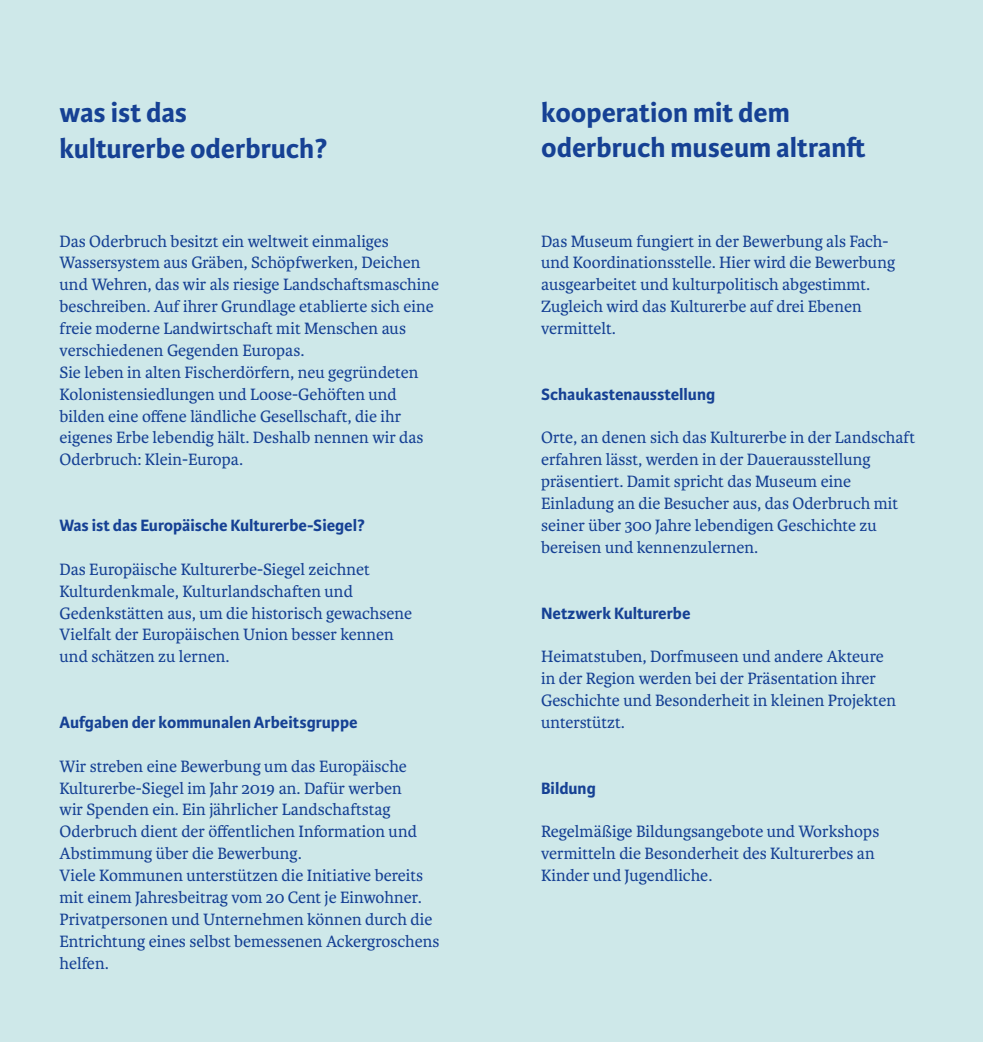
<style>
.page{position:relative;width:983px;height:1042px;background:#fff}
.page>*{position:absolute;margin:0;border:0;box-sizing:border-box;transform-origin:0 0}
.t1{font:700 29.22px/35px "Karmina Sans";color:#164194}
.t2{font:17.5px/21.9px "Karmina";color:#164194}
.t3{font:700 17.5px "Karmina Sans";color:#164194}
</style>
<div class="page">
<div style="left:0;top:0;width:982px;height:1042px;background:#cee8e9"></div>
<h1 class="t1" style="left:60px;top:96px;width:269px">was ist das<br>kulturerbe oderbruch?</h1>
<p class="t2" style="left:60px;top:230px;width:381px">Das Oderbruch besitzt ein weltweit einmaliges Wassersystem aus Gräben, Schöpfwerken, Deichen und Wehren, das wir als riesige Landschaftsmaschine beschreiben. Auf ihrer Grundlage etablierte sich eine freie moderne Landwirtschaft mit Menschen aus verschiedenen Gegenden Europas.<br>Sie leben in alten Fischerdörfern, neu gegründeten Kolonistensiedlungen und Loose-Gehöften und bilden eine offene ländliche Gesellschaft, die ihr eigenes Erbe lebendig hält. Deshalb nennen wir das Oderbruch: Klein-Europa.</p>
<p class="t3" style="left:60px;top:515px;width:307px">Was ist das Europäische Kulturerbe-Siegel?</p>
<p class="t2" style="left:60px;top:558px;width:354px">Das Europäische Kulturerbe-Siegel zeichnet Kulturdenkmale, Kulturlandschaften und Gedenkstätten aus, um die historisch gewachsene Vielfalt der Europäischen Union besser kennen und schätzen zu lernen.</p>
<p class="t3" style="left:60px;top:712px;width:299px">Aufgaben der kommunalen Arbeitsgruppe</p>
<p class="t2" style="left:60px;top:755px;width:381px">Wir streben eine Bewerbung um das Europäische Kulturerbe-Siegel im Jahr 2019 an. Dafür werben<br>wir Spenden ein. Ein jährlicher Landschaftstag Oderbruch dient der öffentlichen Information und Abstimmung über die Bewerbung.<br>Viele Kommunen unterstützen die Initiative bereits mit einem Jahresbeitrag vom 20 Cent je Einwohner.<br>Privatpersonen und Unternehmen können durch die Entrichtung eines selbst bemessenen Ackergroschens helfen.</p>
<h1 class="t1" style="left:541px;top:96px;width:326px">kooperation mit dem oderbruch museum altranft</h1>
<p class="t2" style="left:541px;top:230px;width:355px">Das Museum fungiert in der Bewerbung als Fach&shy;und Koordinationsstelle. Hier wird die Bewerbung ausgearbeitet und kulturpolitisch abgestimmt.<br>Zugleich wird das Kulturerbe auf drei Ebenen vermittelt.</p>
<p class="t3" style="left:541px;top:384px;width:175px">Schaukastenausstellung</p>
<p class="t2" style="left:541px;top:427px;width:375px">Orte, an denen sich das Kulturerbe in der Landschaft erfahren lässt, werden in der Dauerausstellung präsentiert. Damit spricht das Museum eine Einladung an die Besucher aus, das Oderbruch mit seiner über 300 Jahre lebendigen Geschichte zu bereisen und kennenzulernen.</p>
<p class="t3" style="left:541px;top:603px;width:151px">Netzwerk Kulturerbe</p>
<p class="t2" style="left:541px;top:646px;width:356px">Heimatstuben, Dorfmuseen und andere Akteure in der Region werden bei der Präsentation ihrer Geschichte und Besonderheit in kleinen Projekten unterstützt.</p>
<p class="t3" style="left:541px;top:778px;width:56px">Bildung</p>
<p class="t2" style="left:541px;top:821px;width:339px">Regelmäßige Bildungsangebote und Workshops vermitteln die Besonderheit des Kulturerbes an<br>Kinder und Jugendliche.</p>
</div>
